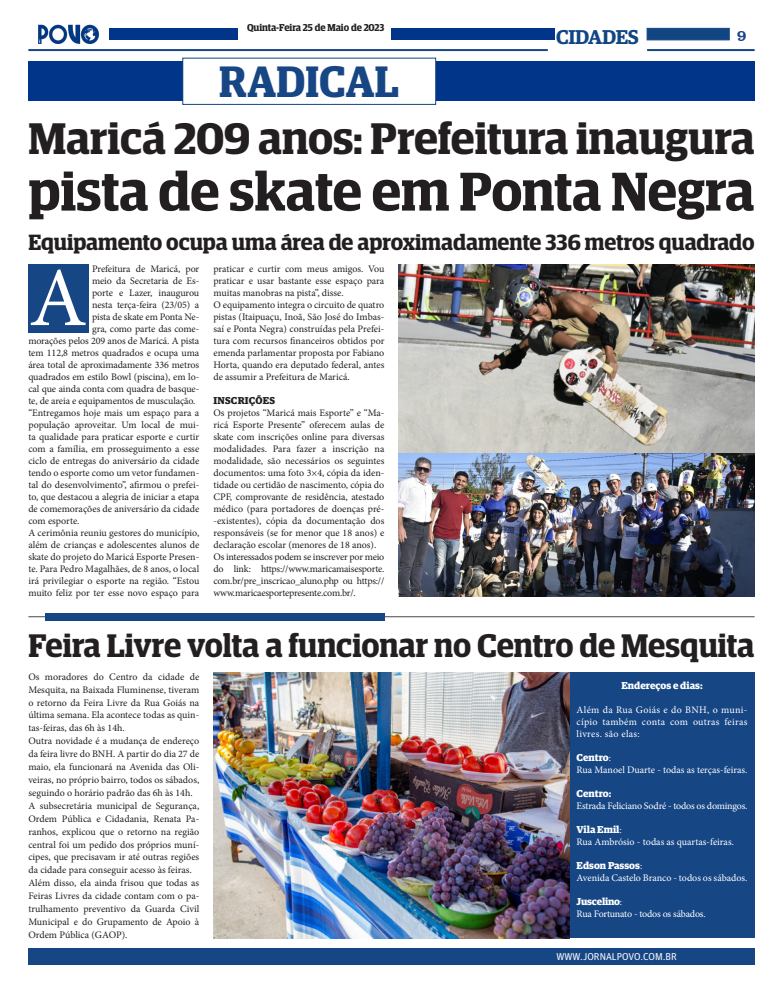
<style>
.page{position:relative;width:783px;height:993px;background:#fff}
.page>*{position:absolute;margin:0;border:0;box-sizing:border-box;transform-origin:0 0}
.t1{font:83.8px "Minion Pro";color:#fff}
.t2{font:600 54.6px "Guardian Egyptian Display";letter-spacing:-.005em;color:#231f20}
.t3{font:600 44.3px "Guardian Egyptian Display";color:#231f20}
.t4{font:600 44px "Guardian Egyptian Display";color:#174685}
.t5{font:600 32.7px "Guardian Egyptian Display";letter-spacing:-.005em;color:#231f20}
.t6{font:600 22.1px "Guardian Egyptian Display";letter-spacing:-.005em;color:#231f20}
.t7{font:600 20px "Guardian Egyptian";letter-spacing:-.02em;color:#114683}
.t8{font:16px "Clarendon BT";color:#174685}
.t9{font:10px/12px "Minion Pro";letter-spacing:-.005em;color:#231f20;text-align:justify}
.t10{font:10px/12px "Minion Pro";letter-spacing:-.005em;color:#fff;text-align:justify}
.t11{font:700 10px "Guardian Egyptian";color:#fff}
.t12{font:600 10px "Guardian Egyptian Display";color:#231f20}
.t13{font:10px "Guardian Agate Sans G1 D Regular";color:#fff}
.t14{font:700 10px "Guardian Egyptian";letter-spacing:.02em;color:#231f20}
.t15{font:700 10px "Guardian Egyptian";letter-spacing:-.02em;color:#fff}
.s1{font-family:"Minion Pro";font-weight:400}
</style>
<div class="page">
<div style="left:28px;top:947px;width:726px;height:17px;background:#174685"></div>
<img style="left:38px;top:24px;width:62px;height:20px">
<div style="left:646px;top:28px;width:83px;height:12px;background:#114683;border:1px solid #114683"></div>
<hr style="left:647px;top:49px;width:107px;height:2px;background:#114683">
<hr style="left:28px;top:49px;width:519px;height:2px;background:#174685">
<div style="left:109px;top:28px;width:129px;height:12px;background:#003589"></div>
<div style="left:213px;top:672px;width:541px;height:265px;background:#174685"></div>
<div style="left:391px;top:28px;width:164px;height:12px;background:#003589"></div>
<div style="left:28px;top:61px;width:726px;height:40px;background:#003589"></div>
<div style="left:183px;top:58px;width:252px;height:46px;background:#fff"></div>
<div style="left:182px;top:58px;width:254px;height:47px;border:1px solid #114682"></div>
<hr style="left:28px;top:616px;width:726px;height:1px;background:#231f20">
<div style="left:45px;top:613px;width:339px;height:7px;background:#174685"></div>
<img style="left:213px;top:672px;width:356px;height:265px">
<img style="left:398px;top:264px;width:356px;height:332px">
<div style="left:28px;top:264px;width:61px;height:68px;background:#174685"></div>
<p class="t12" style="left:247px;top:22px;width:139px">Quinta-Feira 25 de Maio de 2023</p>
<h3 class="t7" style="left:556px;top:22px;width:84px">CIDADES</h3>
<h3 class="t8" style="left:736px;top:25px;width:11px">9</h3>
<p class="t4" style="left:219px;top:58px;width:181px">RADICAL</p>
<p class="t3" style="left:28px;top:115px;width:727px">Maricá 209 anos: Prefeitura inaugura</p>
<p class="t2" style="left:28px;top:161px;width:727px">pista de skate em Ponta Negra</p>
<p class="t6" style="left:28px;top:230px;width:727px">Equipamento ocupa uma área de aproximadamente 336 metros quadrado</p>
<p class="t9" style="left:92px;top:262px;width:109px">Prefeitura de Maricá, por</p>
<p class="t9" style="left:92px;top:274px;width:109px">meio da Secretaria de Es-</p>
<p class="t9" style="left:92px;top:286px;width:109px">porte e Lazer, inaugurou</p>
<p class="t9" style="left:92px;top:298px;width:109px">nesta terça-feira (23/05) a</p>
<p class="t9" style="left:92px;top:310px;width:109px">pista de skate em Ponta Ne-</p>
<p class="t9" style="left:92px;top:322px;width:109px">gra, como parte das come-</p>
<p class="t9" style="left:28px;top:334px;width:172px">morações pelos 209 anos de Maricá. A pista</p>
<p class="t9" style="left:28px;top:346px;width:172px">tem 112,8 metros quadrados e ocupa uma</p>
<p class="t9" style="left:28px;top:358px;width:172px">área total de aproximadamente 336 metros</p>
<p class="t9" style="left:28px;top:370px;width:172px">quadrados em estilo Bowl (piscina), em lo-</p>
<p class="t9" style="left:28px;top:382px;width:172px">cal que ainda conta com quadra de basque-</p>
<p class="t9" style="left:28px;top:394px;width:169px">te, de areia e equipamentos de musculação.</p>
<p class="t9" style="left:28px;top:406px;width:172px">“Entregamos hoje mais um espaço para a população aproveitar. Um local de mui&shy;ta qualidade para praticar esporte e curtir com a família, em prosseguimento a esse ciclo de entregas do aniversário da cidade tendo o esporte como um vetor fundamen&shy;tal do desenvolvimento”, afirmou o prefei&shy;to, que destacou a alegria de iniciar a etapa de comemorações de aniversário da cidade com esporte.</p>
<p class="t9" style="left:28px;top:526px;width:172px">A cerimônia reuniu gestores do município, além de crianças e adolescentes alunos de skate do projeto do Maricá Esporte Presen&shy;te. Para Pedro Magalhães, de 8 anos, o local irá privilegiar o esporte na região. “Estou muito feliz por ter esse novo espaço para</p>
<p class="t9" style="left:213px;top:262px;width:172px">praticar e curtir com meus amigos. Vou praticar e usar bastante esse espaço para muitas manobras na pista”, disse.</p>
<p class="t9" style="left:213px;top:298px;width:172px">O equipamento integra o circuito de quatro pistas (Itaipuaçu, Inoã, São José do Imbas&shy;saí e Ponta Negra) construídas pela Prefei&shy;tura com recursos financeiros obtidos por emenda parlamentar proposta por Fabiano Horta, quando era deputado federal, antes de assumir a Prefeitura de Maricá.</p>
<p class="t14" style="left:213px;top:392px;width:63px">INSCRIÇÕES</p>
<p class="t9" style="left:213px;top:406px;width:172px">Os projetos “Maricá mais Esporte” e “Ma&shy;ricá Esporte Presente” oferecem aulas de skate com inscrições online para diversas modalidades. Para fazer a inscrição na modalidade, são necessários os seguintes documentos: uma foto 3×4, cópia da iden&shy;tidade ou certidão de nascimento, cópia do CPF, comprovante de residência, atestado médico (para portadores de doenças pré--existentes), cópia da documentação dos responsáveis (se for menor que 18 anos) e declaração escolar (menores de 18 anos).</p>
<p class="t9" style="left:213px;top:550px;width:172px">Os interessados podem se inscrever por meio do link: https://www.maricamaisesporte. com.br/pre_inscricao_aluno.php ou https:// www.maricaesportepresente.com.br/.</p>
<p class="t5" style="left:28px;top:627px;width:727px">Feira Livre volta a funcionar no Centro de Mesquita</p>
<p class="t9" style="left:28px;top:669px;width:172px;line-height:12.9px">Os moradores do Centro da cidade de Mesquita, na Baixada Fluminense, tiveram o retorno da Feira Livre da Rua Goiás na última semana. Ela acontece todas as quin&shy;tas-feiras, das 6h às 14h.</p>
<p class="t9" style="left:28px;top:734px;width:172px;line-height:12.9px">Outra novidade é a mudança de endereço da feira livre do BNH. A partir do dia 27 de maio, ela funcionará na Avenida das Oli&shy;veiras, no próprio bairro, todos os sábados, seguindo o horário padrão das 6h às 14h.</p>
<p class="t9" style="left:28px;top:798px;width:172px;line-height:12.9px">A subsecretária municipal de Segurança, Ordem Pública e Cidadania, Renata Pa&shy;ranhos, explicou que o retorno na região central foi um pedido dos próprios muní&shy;cipes, que precisavam ir até outras regiões da cidade para conseguir acesso às feiras.</p>
<p class="t9" style="left:28px;top:876px;width:172px;line-height:12.9px">Além disso, ela ainda frisou que todas as Feiras Livres da cidade contam com o pa&shy;trulhamento preventivo da Guarda Civil Municipal e do Grupamento de Apoio à Ordem Pública (GAOP).</p>
<p class="t1" style="left:29px;top:242px;width:59px">A</p>
<p class="t11" style="left:621px;top:677px;width:83px">Endereços e dias:</p>
<p class="t10" style="left:576px;top:703px;width:172px">Além da Rua Goiás e do BNH, o muni&shy;cípio também conta com outras feiras livres. são elas:</p>
<p class="t11" style="left:576px;top:749px;width:36px">Centro<span class="s1">:</span></p>
<p class="t10" style="left:576px;top:763px;width:172px">Rua Manoel Duarte - todas as terças-feiras.</p>
<p class="t11" style="left:576px;top:785px;width:36px">Centro:</p>
<p class="t10" style="left:576px;top:799px;width:172px">Estrada Feliciano Sodré - todos os domingos.</p>
<p class="t11" style="left:576px;top:821px;width:47px">Vila Emil<span class="s1">:</span></p>
<p class="t10" style="left:576px;top:835px;width:159px">Rua Ambrósio - todas as quartas-feiras.</p>
<p class="t11" style="left:576px;top:857px;width:67px">Edson Passos<span class="s1">:</span></p>
<p class="t10" style="left:576px;top:871px;width:172px">Avenida Castelo Branco - todos os sábados.</p>
<p class="t15" style="left:576px;top:893px;width:47px">Juscelino<span class="s1">:</span></p>
<p class="t10" style="left:576px;top:907px;width:131px">Rua Fortunato - todos os sábados.</p>
<p class="t13" style="left:556px;top:949px;width:122px">WWW.JORNALPOVO.COM.BR</p>
</div>
